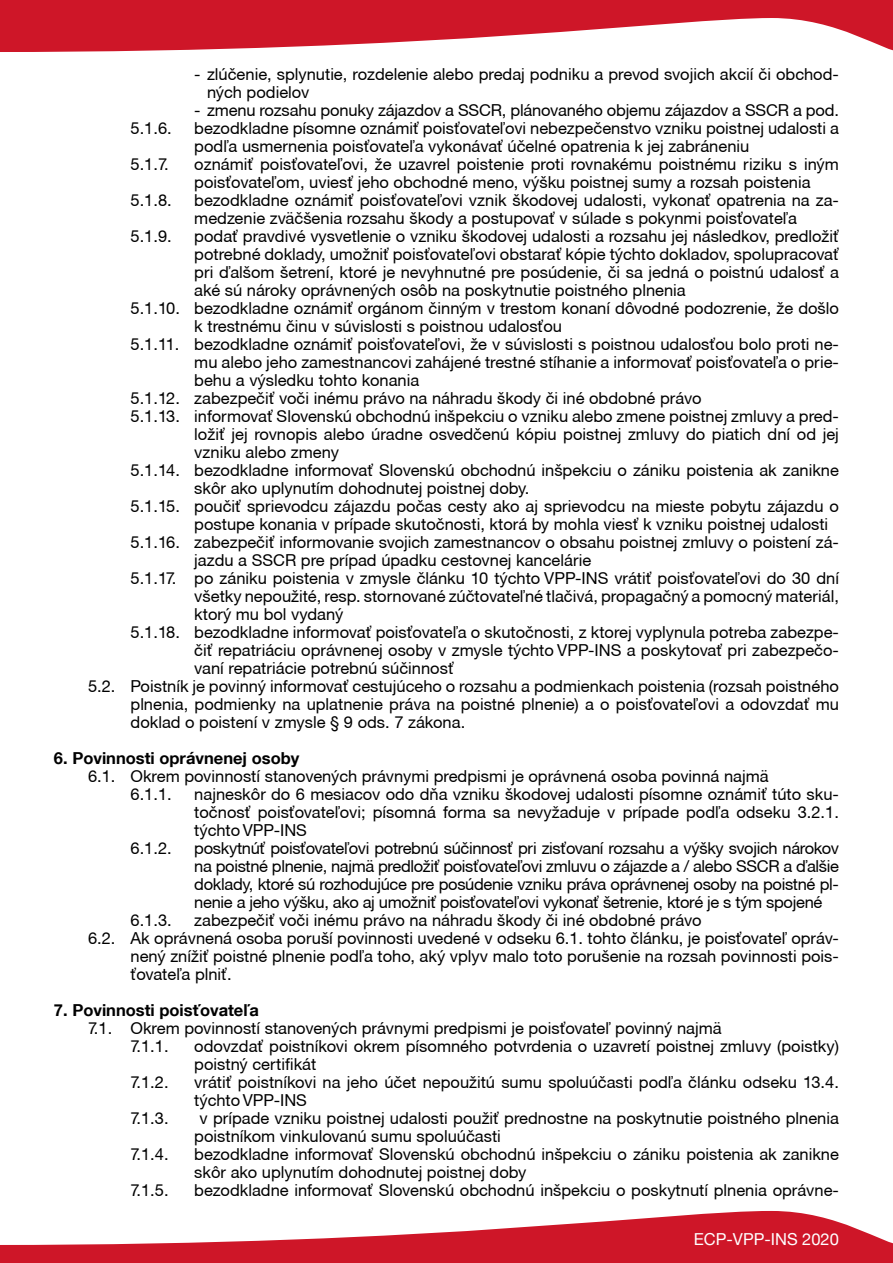
<style>
.page{position:relative;width:893px;height:1263px;background:#fff}
.page>*{position:absolute;margin:0;border:0;box-sizing:border-box;transform-origin:0 0}
.t1{font:16.5px/18px "Helvetica Neue CE";color:#000}
.t2{font:700 16.5px "Helvetica Neue LT Com";color:#000}
.t3{font:16.5px "Helvetica Neue LT Com";color:#fff}
</style>
<div class="page">
<svg style="left:0;top:1211px;width:893px;height:52px;fill:#ce1628"></svg>
<svg style="left:0;top:0;width:893px;height:52px;fill:#ce1628"></svg>
<p class="t1" style="left:207px;top:65px;width:633px;text-indent:-13px">- zlúčenie, splynutie, rozdelenie alebo predaj podniku a prevod svojich akcií či obchod&shy;ných podielov</p>
<p class="t1" style="left:194px;top:101px;width:646px">- zmenu rozsahu ponuky zájazdov a SSCR, plánovaného objemu zájazdov a SSCR a pod.</p>
<p class="t1" style="left:131px;top:119px;width:43px">5.1.6.</p>
<p class="t1" style="left:194px;top:119px;width:646px">bezodkladne písomne oznámiť poisťovateľovi nebezpečenstvo vzniku poistnej udalosti a podľa usmernenia poisťovateľa vykonávať účelné opatrenia k jej zabráneniu</p>
<p class="t1" style="left:131px;top:155px;width:40px">5.1.7.</p>
<p class="t1" style="left:194px;top:155px;width:646px">oznámiť poisťovateľovi, že uzavrel poistenie proti rovnakému poistnému riziku s iným poisťovateľom, uviesť jeho obchodné meno, výšku poistnej sumy a rozsah poistenia</p>
<p class="t1" style="left:131px;top:191px;width:43px">5.1.8.</p>
<p class="t1" style="left:194px;top:191px;width:646px">bezodkladne oznámiť poisťovateľovi vznik škodovej udalosti, vykonať opatrenia na za&shy;medzenie zväčšenia rozsahu škody a postupovať v súlade s pokynmi poisťovateľa</p>
<p class="t1" style="left:131px;top:227px;width:43px">5.1.9.</p>
<p class="t1" style="left:194px;top:227px;width:646px">podať pravdivé vysvetlenie o vzniku škodovej udalosti a rozsahu jej následkov, predložiť</p>
<p class="t1" style="left:194px;top:245px;width:646px">potrebné doklady, umožniť poisťovateľovi obstarať kópie týchto dokladov, spolupracovať</p>
<p class="t1" style="left:194px;top:263px;width:646px">pri ďalšom šetrení, ktoré je nevyhnutné pre posúdenie, či sa jedná o poistnú udalosť a</p>
<p class="t1" style="left:194px;top:281px;width:493px">aké sú nároky oprávnených osôb na poskytnutie poistného plnenia</p>
<p class="t1" style="left:131px;top:299px;width:710px">5.1.10. bezodkladne oznámiť orgánom činným v trestom konaní dôvodné podozrenie, že došlo</p>
<p class="t1" style="left:194px;top:317px;width:369px">k trestnému činu v súvislosti s poistnou udalosťou</p>
<p class="t1" style="left:131px;top:335px;width:710px">5.1.11. bezodkladne oznámiť poisťovateľovi, že v súvislosti s poistnou udalosťou bolo proti ne-</p>
<p class="t1" style="left:194px;top:353px;width:646px">mu alebo jeho zamestnancovi zahájené trestné stíhanie a informovať poisťovateľa o prie-</p>
<p class="t1" style="left:194px;top:371px;width:226px">behu a výsledku tohto konania</p>
<p class="t1" style="left:131px;top:389px;width:573px">5.1.12. zabezpečiť voči inému právo na náhradu škody či iné obdobné právo</p>
<p class="t1" style="left:131px;top:407px;width:710px">5.1.13. informovať Slovenskú obchodnú inšpekciu o vzniku alebo zmene poistnej zmluvy a pred-</p>
<p class="t1" style="left:194px;top:425px;width:646px">ložiť jej rovnopis alebo úradne osvedčenú kópiu poistnej zmluvy do piatich dní od jej</p>
<p class="t1" style="left:194px;top:443px;width:146px">vzniku alebo zmeny</p>
<p class="t1" style="left:131px;top:461px;width:710px">5.1.14. bezodkladne informovať Slovenskú obchodnú inšpekciu o zániku poistenia ak zanikne</p>
<p class="t1" style="left:194px;top:479px;width:336px">skôr ako uplynutím dohodnutej poistnej doby.</p>
<p class="t1" style="left:131px;top:497px;width:710px">5.1.15. poučiť sprievodcu zájazdu počas cesty ako aj sprievodcu na mieste pobytu zájazdu o</p>
<p class="t1" style="left:194px;top:515px;width:635px">postupe konania v prípade skutočnosti, ktorá by mohla viesť k vzniku poistnej udalosti</p>
<p class="t1" style="left:131px;top:533px;width:710px">5.1.16. zabezpečiť informovanie svojich zamestnancov o obsahu poistnej zmluvy o poistení zá-</p>
<p class="t1" style="left:194px;top:551px;width:398px">jazdu a SSCR pre prípad úpadku cestovnej kancelárie</p>
<p class="t1" style="left:131px;top:569px;width:710px">5.1.17. po zániku poistenia v zmysle článku 10 týchto VPP-INS vrátiť poisťovateľovi do 30 dní</p>
<p class="t1" style="left:194px;top:587px;width:646px">všetky nepoužité, resp. stornované zúčtovateľné tlačivá, propagačný a pomocný materiál,</p>
<p class="t1" style="left:194px;top:605px;width:150px">ktorý mu bol vydaný</p>
<p class="t1" style="left:131px;top:623px;width:710px">5.1.18. bezodkladne informovať poisťovateľa o skutočnosti, z ktorej vyplynula potreba zabezpe-</p>
<p class="t1" style="left:194px;top:641px;width:646px">čiť repatriáciu oprávnenej osoby v zmysle týchto VPP-INS a poskytovať pri zabezpečo-</p>
<p class="t1" style="left:194px;top:659px;width:261px">vaní repatriácie potrebnú súčinnosť</p>
<p class="t1" style="left:88px;top:677px;width:752px">5.2. Poistník je povinný informovať cestujúceho o rozsahu a podmienkach poistenia (rozsah poistného</p>
<p class="t1" style="left:131px;top:695px;width:710px">plnenia, podmienky na uplatnenie práva na poistné plnenie) a o poisťovateľovi a odovzdať mu</p>
<p class="t1" style="left:131px;top:713px;width:336px">doklad o poistení v zmysle § 9 ods. 7 zákona.</p>
<p class="t2" style="left:54px;top:748px;width:247px">6. Povinnosti oprávnenej osoby</p>
<p class="t1" style="left:131px;top:767px;width:640px;text-indent:-43px">6.1. Okrem povinností stanovených právnymi predpismi je oprávnená osoba povinná najmä<br>6.1.1.</p>
<p class="t1" style="left:194px;top:785px;width:646px;text-align:justify">najneskôr do 6 mesiacov odo dňa vzniku škodovej udalosti písomne oznámiť túto sku&shy;točnosť poisťovateľovi; písomná forma sa nevyžaduje v prípade podľa odseku 3.2.1. týchto VPP-INS</p>
<p class="t1" style="left:131px;top:839px;width:43px">6.1.2.</p>
<p class="t1" style="left:194px;top:839px;width:646px;text-align:justify">poskytnúť poisťovateľovi potrebnú súčinnosť pri zisťovaní rozsahu a výšky svojich nárokov na poistné plnenie, najmä predložiť poisťovateľovi zmluvu o zájazde a / alebo SSCR a ďalšie doklady, ktoré sú rozhodujúce pre posúdenie vzniku práva oprávnenej osoby na poistné pl&shy;nenie a jeho výšku, ako aj umožniť poisťovateľovi vykonať šetrenie, ktoré je s tým spojené</p>
<p class="t1" style="left:131px;top:911px;width:43px">6.1.3.</p>
<p class="t1" style="left:194px;top:911px;width:509px">zabezpečiť voči inému právo na náhradu škody či iné obdobné právo</p>
<p class="t1" style="left:88px;top:929px;width:752px">6.2. Ak oprávnená osoba poruší povinnosti uvedené v odseku 6.1. tohto článku, je poisťovateľ opráv-</p>
<p class="t1" style="left:131px;top:947px;width:710px">nený znížiť poistné plnenie podľa toho, aký vplyv malo toto porušenie na rozsah povinnosti pois-</p>
<p class="t1" style="left:131px;top:965px;width:103px">ťovateľa plniť.</p>
<p class="t2" style="left:54px;top:1000px;width:206px">7. Povinnosti poisťovateľa</p>
<p class="t1" style="left:131px;top:1019px;width:593px;text-indent:-43px">7.1. Okrem povinností stanovených právnymi predpismi je poisťovateľ povinný najmä<br>7.1.1.</p>
<p class="t1" style="left:194px;top:1037px;width:646px">odovzdať poistníkovi okrem písomného potvrdenia o uzavretí poistnej zmluvy (poistky) poistný certifikát</p>
<p class="t1" style="left:131px;top:1073px;width:40px">7.1.2.</p>
<p class="t1" style="left:194px;top:1073px;width:646px">vrátiť poistníkovi na jeho účet nepoužitú sumu spoluúčasti podľa článku odseku 13.4. týchto VPP-INS</p>
<p class="t1" style="left:131px;top:1109px;width:40px">7.1.3.</p>
<p class="t1" style="left:194px;top:1109px;width:646px;text-indent:5px">v prípade vzniku poistnej udalosti použiť prednostne na poskytnutie poistného plnenia poistníkom vinkulovanú sumu spoluúčasti</p>
<p class="t1" style="left:131px;top:1145px;width:40px">7.1.4.</p>
<p class="t1" style="left:194px;top:1145px;width:646px">bezodkladne informovať Slovenskú obchodnú inšpekciu o zániku poistenia ak zanikne skôr ako uplynutím dohodnutej poistnej doby</p>
<p class="t1" style="left:131px;top:1181px;width:40px">7.1.5.</p>
<p class="t1" style="left:194px;top:1181px;width:646px">bezodkladne informovať Slovenskú obchodnú inšpekciu o poskytnutí plnenia oprávne-</p>
<p class="t3" style="left:694px;top:1229px;width:147px">ECP-VPP-INS 2020</p>
</div>
